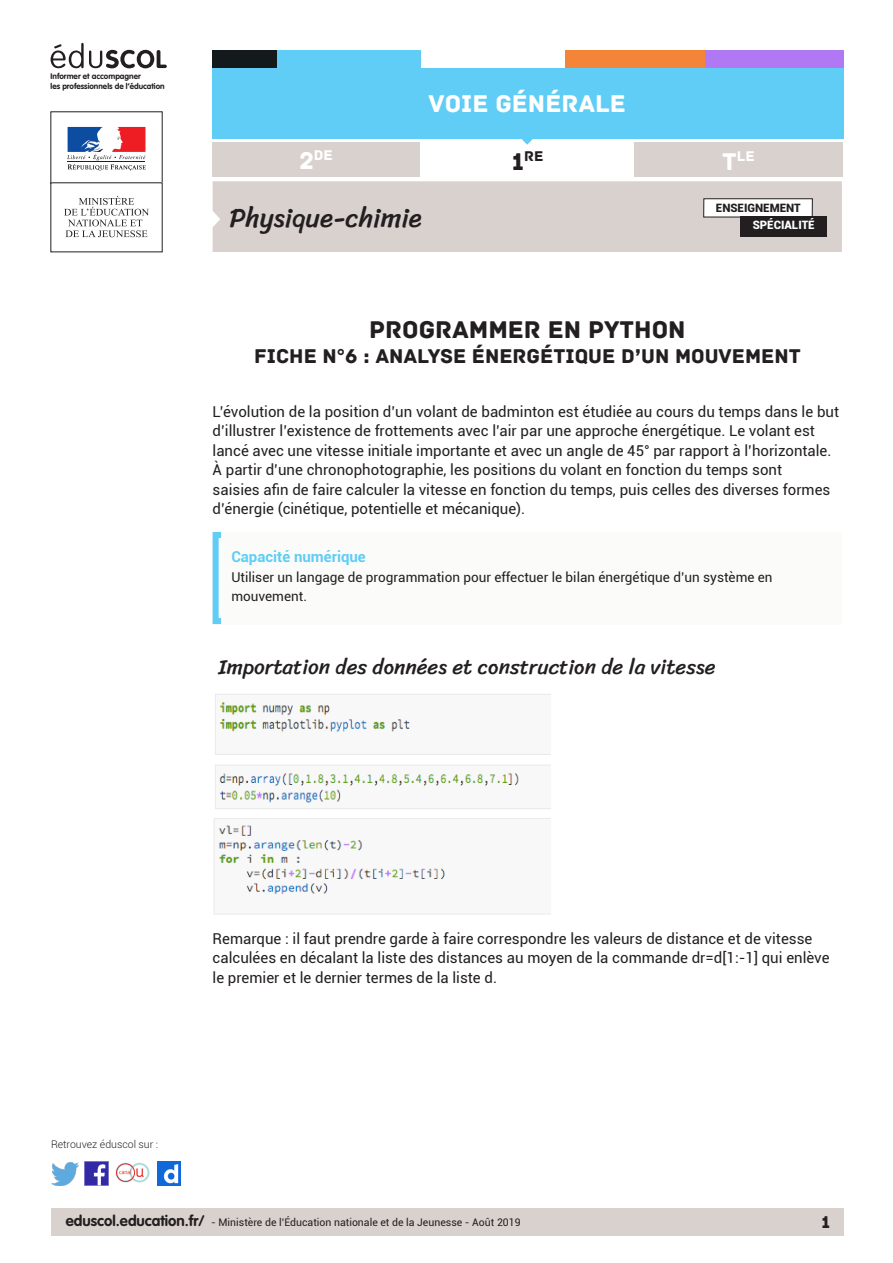
<style>
.page{position:relative;width:893px;height:1263px;background:#fff}
.page>*{position:absolute;margin:0;border:0;box-sizing:border-box;transform-origin:0 0}
.t1{font:27px "Sriracha";color:#231f20}
._01_titre_doc{font:25.5px "Archive";color:#231f20}
.t2{font:25.5px "Archive";color:#fff}
._02_titre_1{font:21px "Sriracha";color:#231f20}
._01_titre_doc-2{font:21px "Archive";color:#231f20}
.t3{font:18px "Archive";color:#231f20}
.Texte_courant{font:15px/19.5px "Roboto";color:#231f20}
._08_Titre_encadré{font:700 15px "Roboto";color:#5fcdf5}
.t4{font:14.85px "Archive";color:#fff}
.t5{font:14.85px "Archive";color:#231f20}
._08_txt_encadré{font:13.5px/19.5px "Roboto";color:#231f20}
.t6{font:900 11.55px "Roboto";color:#231f20}
.t7{font:900 11.55px "Roboto";color:#fff}
.t8{font:10.5px "Roboto";color:#231f20}
.t9{font:300 10.5px "Roboto";color:#231f20}
.t10{font:700 8.1px/9.8px "VAG Rounded Std";color:#231f20}
.s1{font-size:25.5px}
.s2{font-family:"VAG Rounded Std";font-weight:700;font-size:15px}
</style>
<div class="page">
<div style="left:51px;top:1209px;width:792px;height:27px;background:#d8d1ce"></div>
<img style="left:85px;top:1162px;width:23px;height:23px">
<img style="left:51px;top:1163px;width:28px;height:22px">
<img style="left:158px;top:1162px;width:22px;height:23px">
<img style="left:115px;top:1162px;width:35px;height:21px">
<svg style="left:509px;top:138px;width:41px;height:7px"></svg>
<div style="left:213px;top:143px;width:207px;height:34px;background:#d8d1ce"></div>
<div style="left:634px;top:143px;width:209px;height:34px;background:#d8d1ce"></div>
<div style="left:213px;top:68px;width:630px;height:70px;background:#5fcdf5"></div>
<div style="left:277px;top:50px;width:143px;height:18px;background:#5fcdf5"></div>
<div style="left:213px;top:50px;width:64px;height:18px;background:#141a1c"></div>
<div style="left:704px;top:50px;width:139px;height:18px;background:#b078f2"></div>
<div style="left:565px;top:50px;width:140px;height:18px;background:#f48437"></div>
<svg style="left:212px;top:181px;width:630px;height:71px;background:#d8d1cf"></svg>
<div style="left:740px;top:217px;width:87px;height:20px;background:#231f20"></div>
<svg style="left:67px;top:127px;width:79px;height:44px"></svg>
<hr style="left:67px;top:161px;width:78px;height:1px;background:#231f20">
<svg style="left:64px;top:196px;width:85px;height:41px"></svg>
<svg style="left:51px;top:42px;width:116px;height:26px"></svg>
<img style="left:215px;top:694px;width:335px;height:115px">
<img style="left:213px;top:818px;width:338px;height:97px">
<div style="left:213px;top:532px;width:629px;height:92px;background:#fbfbfa"></div>
<p class="t10" style="left:51px;top:71px;width:116px">Informer et accompagner<br>les professionnels de l’éducation</p>
<h2 class="t2" style="left:429px;top:88px;width:199px">VOIE GÉNÉRALE</h2>
<p class="t4" style="left:300px;top:147px;width:35px"><span class="s1">2</span>DE</p>
<p class="t5" style="left:512px;top:148px;width:33px"><span class="s1">1</span>RE</p>
<p class="t4" style="left:722px;top:148px;width:34px"><span class="s1">T</span>LE</p>
<h1 class="t1" style="left:229px;top:202px;width:194px">Physique-chimie</h1>
<p class="t6" style="left:716px;top:199px;width:86px">ENSEIGNEMENT</p>
<p class="t7" style="left:753px;top:217px;width:63px">SPÉCIALITÉ</p>
<p class="_01_titre_doc" style="left:369px;top:315px;width:318px">PROGRAMMER EN PYTHON</p>
<p class="_01_titre_doc-2" style="left:254px;top:344px;width:548px">FICHE N°6 : ANALYSE ÉNERGÉTIQUE D’UN MOUVEMENT</p>
<p class="Texte_courant" style="left:213px;top:401px;width:628px">L’évolution de la position d’un volant de badminton est étudiée au cours du temps dans le but d’illustrer l’existence de frottements avec l’air par une approche énergétique. Le volant est lancé avec une vitesse initiale importante et avec un angle de 45° par rapport à l’horizontale.<br>À partir d’une chronophotographie, les positions du volant en fonction du temps sont<br>saisies afin de faire calculer la vitesse en fonction du temps, puis celles des diverses formes d’énergie (cinétique, potentielle et mécanique).</p>
<p class="_08_Titre_encadré" style="left:231px;top:546px;width:136px">Capacité numérique</p>
<p class="_08_txt_encadré" style="left:231px;top:566px;width:543px">Utiliser un langage de programmation pour effectuer le bilan énergétique d’un système en mouvement.</p>
<p class="_02_titre_1" style="left:219px;top:654px;width:498px">Importation des données et construction de la vitesse</p>
<p class="Texte_courant" style="left:213px;top:928px;width:618px">Remarque : il faut prendre garde à faire correspondre les valeurs de distance et de vitesse calculées en décalant la liste des distances au moyen de la commande dr=d[1:-1] qui enlève le premier et le dernier termes de la liste d.</p>
<p class="t9" style="left:51px;top:1137px;width:109px">Retrouvez éduscol sur :</p>
<p class="t8" style="left:66px;top:1215px;width:456px"><span class="s2">eduscol.education.fr/</span> - Ministère de l’Éducation nationale et de la Jeunesse - Août 2019</p>
<p class="t3" style="left:821px;top:1211px;width:10px">1</p>
</div>
